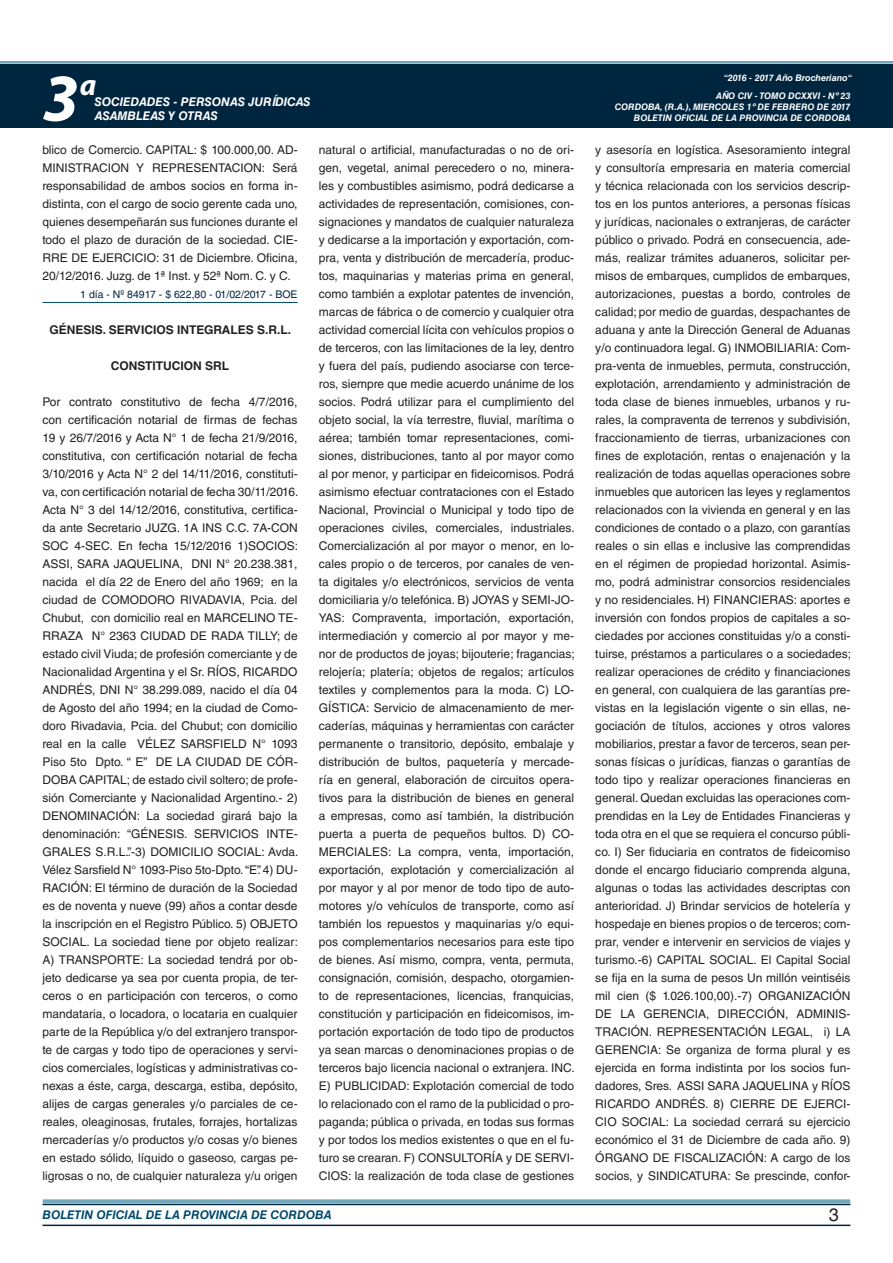
<style>
.page{position:relative;width:893px;height:1263px;background:#fff}
.page>*{position:absolute;margin:0;border:0;box-sizing:border-box;transform-origin:0 0}
.t1{font:italic 700 67.5px "Myriad Pro";color:#fff}
.t2{font:italic 700 30px "Myriad Pro";color:#fff}
.t3{font:18px "Helvetica LT Std";color:#231f20}
.TEXTO_BASE{font:12px/18px "Helvetica LT Std";color:#231f20;text-align:justify}
.RESUELVE{font:700 12px "Helvetica LT Std";color:#231f20}
.t4{font:italic 700 12px "Helvetica LT Std";color:#fff}
.t5{font:italic 700 12px "Helvetica LT Std";color:#004b6c}
.FECHA_DE_PUBLICACIÓN{font:10.5px "Helvetica LT Std";color:#00263f}
.t6{font:italic 700 9px/10.8px "Helvetica LT Std";color:#fff;text-align:right}
</style>
<div class="page">
<div style="left:0;top:61px;width:893px;height:6px;background:#fff;opacity:.75"></div>
<div style="left:0;top:64px;width:893px;height:64px;background:#00263f"></div>
<hr style="left:43px;top:1224px;width:807px;height:2px;background:#00263f">
<div style="left:42px;top:1198px;width:809px;height:8px;background:#fff;opacity:.75"></div>
<hr style="left:43px;top:302px;width:255px;height:1px;background:#004b6c">
<h1 class="t1" style="left:43px;top:54px;width:38px">3</h1>
<h2 class="t2" style="left:80px;top:66px;width:18px">a</h2>
<p class="t4" style="left:95px;top:94px;width:217px">SOCIEDADES - PERSONAS JURÍDICAS</p>
<p class="t4" style="left:95px;top:109px;width:125px">ASAMBLEAS Y OTRAS</p>
<p class="t6" style="left:724px;top:72px;width:130px">“2016 - 2017 Año Brocheriano“</p>
<p class="t6" style="left:615px;top:91px;width:237px">AÑO CIV - TOMO DCXXVI - Nº 23<br>CORDOBA, (R.A.), MIERCOLES 1º DE FEBRERO DE 2017<br>BOLETIN OFICIAL DE LA PROVINCIA DE CORDOBA</p>
<p class="TEXTO_BASE" style="left:43px;top:141px;width:257px">blico de Comercio. CAPITAL: $ 100.000,00. AD-MINISTRACION Y REPRESENTACION: Será responsabilidad de ambos socios en forma in&shy;distinta, con el cargo de socio gerente cada uno, quienes desempeñarán sus funciones durante el todo el plazo de duración de la sociedad. CIE-RRE DE EJERCICIO: 31 de Diciembre. Oficina, 20/12/2016. Juzg. de 1ª Inst. y 52ª Nom. C. y C.</p>
<p class="FECHA_DE_PUBLICACIÓN" style="left:80px;top:288px;width:219px">1 día - Nº 84917 - $ 622,80 - 01/02/2017 - BOE</p>
<p class="RESUELVE" style="left:49px;top:322px;width:243px">GÉNESIS. SERVICIOS INTEGRALES S.R.L.</p>
<p class="RESUELVE" style="left:111px;top:358px;width:120px">CONSTITUCION SRL</p>
<p class="TEXTO_BASE" style="left:43px;top:393px;width:257px">Por contrato constitutivo de fecha 4/7/2016, con certificación notarial de firmas de fechas 19 y 26/7/2016 y Acta N° 1 de fecha 21/9/2016, constitutiva, con certificación notarial de fecha 3/10/2016 y Acta N° 2 del 14/11/2016, constituti&shy;va, con certificación notarial de fecha 30/11/2016.<br>Acta N° 3 del 14/12/2016, constitutiva, certifica&shy;da ante Secretario JUZG. 1A INS C.C. 7A-CON SOC 4-SEC. En fecha 15/12/2016 1)SOCIOS:<br>ASSI, SARA JAQUELINA, DNI N° 20.238.381, nacida el día 22 de Enero del año 1969; en la ciudad de COMODORO RIVADAVIA, Pcia. del Chubut, con domicilio real en MARCELINO TE-RRAZA N° 2363 CIUDAD DE RADA TILLY; de estado civil Viuda; de profesión comerciante y de Nacionalidad Argentina y el Sr. RÍOS, RICARDO ANDRÉS, DNI N° 38.299.089, nacido el día 04 de Agosto del año 1994; en la ciudad de Como&shy;doro Rivadavia, Pcia. del Chubut; con domicilio real en la calle VÉLEZ SARSFIELD N° 1093<br>Piso 5to Dpto. “ E” DE LA CIUDAD DE CÓR-DOBA CAPITAL; de estado civil soltero; de profe&shy;sión Comerciante y Nacionalidad Argentino.- 2)<br>DENOMINACIÓN: La sociedad girará bajo la denominación: “GÉNESIS. SERVICIOS INTE-GRALES S.R.L.”.-3) DOMICILIO SOCIAL: Avda.<br>Vélez Sarsfield N° 1093-Piso 5to-Dpto. “E”. 4) DU-RACIÓN: El término de duración de la Sociedad es de noventa y nueve (99) años a contar desde la inscripción en el Registro Público. 5) OBJETO SOCIAL. La sociedad tiene por objeto realizar:<br>A) TRANSPORTE: La sociedad tendrá por ob&shy;jeto dedicarse ya sea por cuenta propia, de ter&shy;ceros o en participación con terceros, o como mandataria, o locadora, o locataria en cualquier parte de la República y/o del extranjero transpor&shy;te de cargas y todo tipo de operaciones y servi&shy;cios comerciales, logísticas y administrativas co&shy;nexas a éste, carga, descarga, estiba, depósito, alijes de cargas generales y/o parciales de ce&shy;reales, oleaginosas, frutales, forrajes, hortalizas mercaderías y/o productos y/o cosas y/o bienes en estado sólido, líquido o gaseoso, cargas pe&shy;ligrosas o no, de cualquier naturaleza y/u origen</p>
<p class="TEXTO_BASE" style="left:319px;top:141px;width:257px">natural o artificial, manufacturadas o no de ori&shy;gen, vegetal, animal perecedero o no, minera&shy;les y combustibles asimismo, podrá dedicarse a actividades de representación, comisiones, con&shy;signaciones y mandatos de cualquier naturaleza y dedicarse a la importación y exportación, com&shy;pra, venta y distribución de mercadería, produc&shy;tos, maquinarias y materias prima en general, como también a explotar patentes de invención, marcas de fábrica o de comercio y cualquier otra actividad comercial lícita con vehículos propios o de terceros, con las limitaciones de la ley, dentro y fuera del país, pudiendo asociarse con terce&shy;ros, siempre que medie acuerdo unánime de los socios. Podrá utilizar para el cumplimiento del objeto social, la vía terrestre, fluvial, marítima o aérea; también tomar representaciones, comi&shy;siones, distribuciones, tanto al por mayor como al por menor, y participar en fideicomisos. Podrá asimismo efectuar contrataciones con el Estado Nacional, Provincial o Municipal y todo tipo de operaciones civiles, comerciales, industriales.<br>Comercialización al por mayor o menor, en lo&shy;cales propio o de terceros, por canales de ven&shy;ta digitales y/o electrónicos, servicios de venta domiciliaria y/o telefónica. B) JOYAS y SEMI-JO-YAS: Compraventa, importación, exportación, intermediación y comercio al por mayor y me&shy;nor de productos de joyas; bijouterie; fragancias; relojería; platería; objetos de regalos; artículos textiles y complementos para la moda. C) LO-GÍSTICA: Servicio de almacenamiento de mer&shy;caderías, máquinas y herramientas con carácter permanente o transitorio, depósito, embalaje y distribución de bultos, paquetería y mercade&shy;ría en general, elaboración de circuitos opera&shy;tivos para la distribución de bienes en general a empresas, como así también, la distribución puerta a puerta de pequeños bultos. D) CO-MERCIALES: La compra, venta, importación, exportación, explotación y comercialización al por mayor y al por menor de todo tipo de auto&shy;motores y/o vehículos de transporte, como así también los repuestos y maquinarias y/o equi&shy;pos complementarios necesarios para este tipo de bienes. Así mismo, compra, venta, permuta, consignación, comisión, despacho, otorgamien&shy;to de representaciones, licencias, franquicias, constitución y participación en fideicomisos, im&shy;portación exportación de todo tipo de productos ya sean marcas o denominaciones propias o de terceros bajo licencia nacional o extranjera. INC.<br>E) PUBLICIDAD: Explotación comercial de todo lo relacionado con el ramo de la publicidad o pro&shy;paganda; pública o privada, en todas sus formas y por todos los medios existentes o que en el fu&shy;turo se crearan. F) CONSULTORÍA y DE SERVI-CIOS: la realización de toda clase de gestiones</p>
<p class="TEXTO_BASE" style="left:595px;top:141px;width:257px">y asesoría en logística. Asesoramiento integral y consultoría empresaria en materia comercial y técnica relacionada con los servicios descrip&shy;tos en los puntos anteriores, a personas físicas y jurídicas, nacionales o extranjeras, de carácter público o privado. Podrá en consecuencia, ade&shy;más, realizar trámites aduaneros, solicitar per&shy;misos de embarques, cumplidos de embarques, autorizaciones, puestas a bordo, controles de calidad; por medio de guardas, despachantes de aduana y ante la Dirección General de Aduanas y/o continuadora legal. G) INMOBILIARIA: Com&shy;pra-venta de inmuebles, permuta, construcción, explotación, arrendamiento y administración de toda clase de bienes inmuebles, urbanos y ru&shy;rales, la compraventa de terrenos y subdivisión, fraccionamiento de tierras, urbanizaciones con fines de explotación, rentas o enajenación y la realización de todas aquellas operaciones sobre inmuebles que autoricen las leyes y reglamentos relacionados con la vivienda en general y en las condiciones de contado o a plazo, con garantías reales o sin ellas e inclusive las comprendidas en el régimen de propiedad horizontal. Asimis&shy;mo, podrá administrar consorcios residenciales y no residenciales. H) FINANCIERAS: aportes e inversión con fondos propios de capitales a so&shy;ciedades por acciones constituidas y/o a consti&shy;tuirse, préstamos a particulares o a sociedades; realizar operaciones de crédito y financiaciones en general, con cualquiera de las garantías pre&shy;vistas en la legislación vigente o sin ellas, ne&shy;gociación de títulos, acciones y otros valores mobiliarios, prestar a favor de terceros, sean per&shy;sonas físicas o jurídicas, fianzas o garantías de todo tipo y realizar operaciones financieras en general. Quedan excluidas las operaciones com&shy;prendidas en la Ley de Entidades Financieras y toda otra en el que se requiera el concurso públi&shy;co. I) Ser fiduciaria en contratos de fideicomiso donde el encargo fiduciario comprenda alguna, algunas o todas las actividades descriptas con anterioridad. J) Brindar servicios de hotelería y hospedaje en bienes propios o de terceros; com&shy;prar, vender e intervenir en servicios de viajes y turismo.-6) CAPITAL SOCIAL. El Capital Social se fija en la suma de pesos Un millón veintiséis mil cien ($ 1.026.100,00).-7) ORGANIZACIÓN DE LA GERENCIA, DIRECCIÓN, ADMINIS-TRACIÓN. REPRESENTACIÓN LEGAL, i) LA GERENCIA: Se organiza de forma plural y es ejercida en forma indistinta por los socios fun&shy;dadores, Sres. ASSI SARA JAQUELINA y RÍOS RICARDO ANDRÉS. 8) CIERRE DE EJERCI-CIO SOCIAL: La sociedad cerrará su ejercicio económico el 31 de Diciembre de cada año. 9)<br>ÓRGANO DE FISCALIZACIÓN: A cargo de los socios, y SINDICATURA: Se prescinde, confor-</p>
<p class="t5" style="left:43px;top:1208px;width:290px">BOLETIN OFICIAL DE LA PROVINCIA DE CORDOBA</p>
<h3 class="t3" style="left:829px;top:1204px;width:12px">3</h3>
</div>
